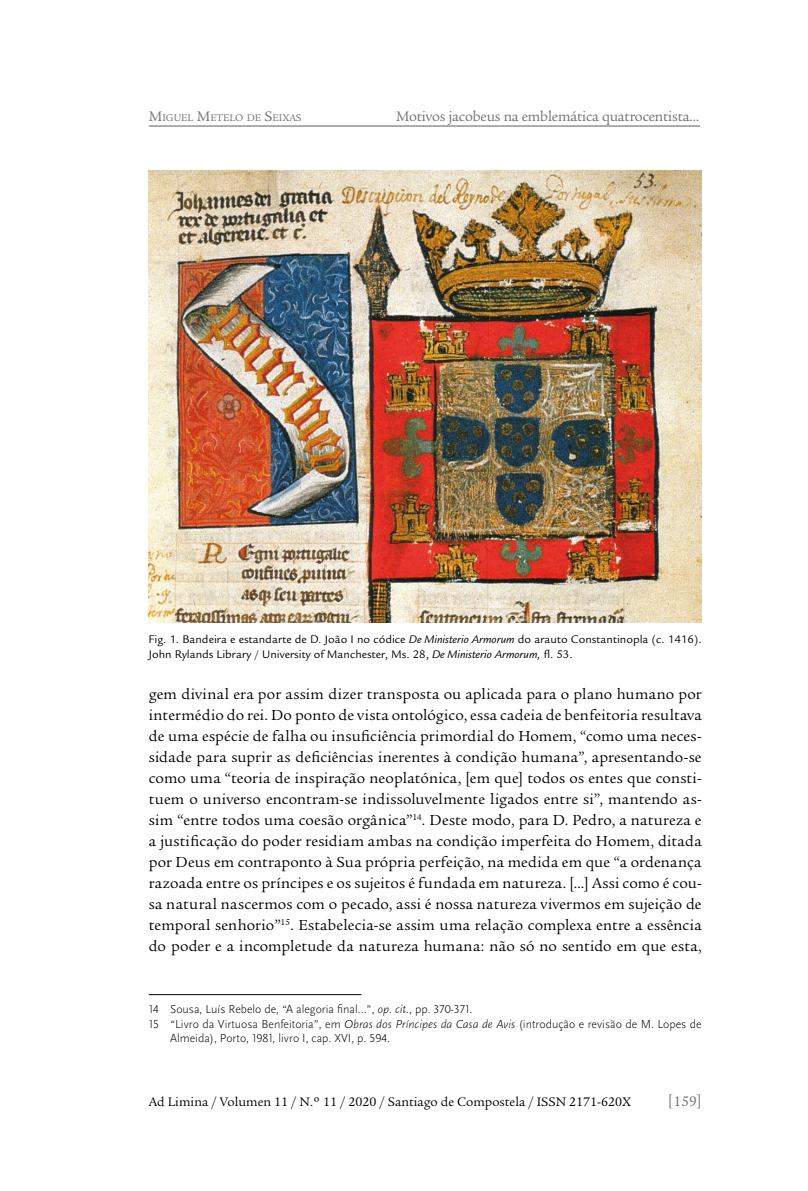
<style>
.page{position:relative;width:808px;height:1191px;background:#fff}
.page>*{position:absolute;margin:0;border:0;box-sizing:border-box;transform-origin:0 0}
.t1{font:15.75px/21px "Legacy Serif Std";letter-spacing:.01em;color:#000;text-align:justify}
.t2{font:15px "Legacy Serif Std";letter-spacing:-.01em;color:#706f6f}
.t3{font:13.5px "Legacy Serif Std";color:#000}
.t4{font:300 12px "Scala Sans Pro";color:#000}
.t5{font:12px/15px "Legacy Sans Std";color:#000}
.t6{font:10.5px "Legacy Serif Std";color:#706f6f}
.s1{font-size:15px}
.s2{font-style:italic}
</style>
<div class="page">
<hr style="left:149px;top:125px;width:551px;height:2px;background:#706f6f">
<hr style="left:149px;top:994px;width:212px;height:1px;background:#000">
<img style="left:149px;top:170px;width:553px;height:452px">
<p class="t6" style="left:149px;top:112px;width:154px"><span class="s1">M</span>IGUEL <span class="s1">M</span>ETELO DE <span class="s1">S</span>EIXAS</p>
<p class="t2" style="left:396px;top:108px;width:305px">Motivos jacobeus na emblemática quatrocentista…</p>
<p class="t5" style="left:149px;top:632px;width:554px">Fig. 1. Bandeira e estandarte de D. João I no códice <span class="s2">De Ministerio Armorum</span> do arauto Constantinopla (c. 1416).<br>John Rylands Library / University of Manchester, Ms. 28, <span class="s2">De Ministerio Armorum,</span> fl. 53.</p>
<p class="t1" style="left:149px;top:684px;width:554px">gem divinal era por assim dizer transposta ou aplicada para o plano humano por intermédio do rei. Do ponto de vista ontológico, essa cadeia de benfeitoria resultava de uma espécie de falha ou insuficiência primordial do Homem, “como uma neces&shy;sidade para suprir as deficiências inerentes à condição humana”, apresentando-se como uma “teoria de inspiração neoplatónica, [em que] todos os entes que consti&shy;tuem o universo encontram-se indissoluvelmente ligados entre si”, mantendo as&shy;sim “entre todos uma coesão orgânica”<sup>14</sup>. Deste modo, para D. Pedro, a natureza e a justificação do poder residiam ambas na condição imperfeita do Homem, ditada por Deus em contraponto à Sua própria perfeição, na medida em que “a ordenança razoada entre os príncipes e os sujeitos é fundada em natureza. […] Assi como é cou&shy;sa natural nascermos com o pecado, assi é nossa natureza vivermos em sujeição de temporal senhorio”<sup>15</sup>. Estabelecia-se assim uma relação complexa entre a essência do poder e a incompletude da natureza humana: não só no sentido em que esta,</p>
<p class="t4" style="left:149px;top:1002px;width:325px">14 Sousa, Luís Rebelo de, “A alegoria final…”, <span class="s2">op. cit.</span>, pp. 370-371.</p>
<p class="t4" style="left:149px;top:1017px;width:554px">15 “Livro da Virtuosa Benfeitoria”, em <span class="s2">Obras dos Príncipes da Casa de Avis</span> (introdução e revisão de M. Lopes de</p>
<p class="t4" style="left:170px;top:1031px;width:221px">Almeida), Porto, 1981, livro I, cap. XVI, p. 594.</p>
<p class="t3" style="left:149px;top:1094px;width:484px">Ad Limina / Volumen 11 / N.º 11 / 2020 / Santiago de Compostela / ISSN 2171-620X</p>
<p class="t2" style="left:668px;top:1092px;width:35px">[159]</p>
</div>
